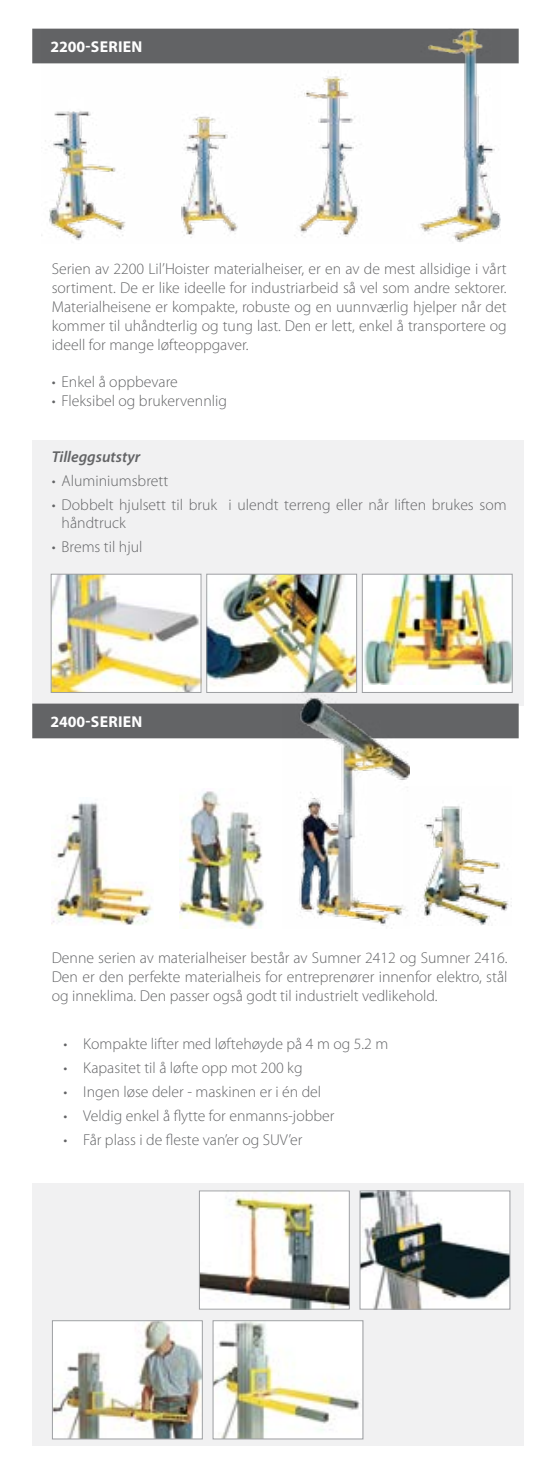
<style>
.page{position:relative;width:546px;height:1474px;background:#fff}
.page>*{position:absolute;margin:0;border:0;box-sizing:border-box;transform-origin:0 0}
.t1{font:300 15.75px/18.9px "Myriad Pro";color:#636466;text-align:justify}
.t2{font:700 15.75px "Myriad Pro";color:#fff}
.t3{font:italic 600 15.75px "Myriad Pro";color:#636466}
</style>
<div class="page">
<svg style="left:32px;top:29px;width:486px;height:709px"></svg>
<img style="left:42px;top:29px;width:458px;height:215px">
<img style="left:420px;top:806px;width:89px;height:119px">
<img style="left:283px;top:694px;width:126px;height:232px">
<img style="left:179px;top:791px;width:85px;height:137px">
<img style="left:51px;top:802px;width:101px;height:123px">
<img style="left:53px;top:576px;width:146px;height:114px">
<div style="left:51px;top:574px;width:150px;height:118px;border:1px solid #9d9fa2"></div>
<img style="left:208px;top:576px;width:147px;height:114px">
<div style="left:206px;top:574px;width:151px;height:118px;border:1px solid #9d9fa2"></div>
<div style="left:362px;top:574px;width:150px;height:118px;background:#fff"></div>
<img style="left:364px;top:576px;width:146px;height:109px">
<div style="left:362px;top:574px;width:150px;height:118px;border:1px solid #9d9fa2"></div>
<div style="left:32px;top:1183px;width:491px;height:262px;background:#f1f1f2"></div>
<img style="left:362px;top:1192px;width:146px;height:115px">
<div style="left:360px;top:1190px;width:150px;height:119px;border:1px solid #9d9fa2"></div>
<img style="left:54px;top:1322px;width:146px;height:115px">
<div style="left:52px;top:1320px;width:150px;height:119px;border:1px solid #9d9fa2"></div>
<img style="left:215px;top:1322px;width:146px;height:115px">
<div style="left:213px;top:1320px;width:150px;height:119px;border:1px solid #9d9fa2"></div>
<img style="left:201px;top:1192px;width:146px;height:115px">
<div style="left:199px;top:1190px;width:150px;height:119px;border:1px solid #9d9fa2"></div>
<p class="t2" style="left:50px;top:36px;width:50px">2200-SERIEN</p>
<p class="t1" style="left:52px;top:259px;width:456px">Serien av 2200 Lil’Hoister materialheiser, er en av de mest allsidige i vårt sortiment. De er like ideelle for industriarbeid så vel som andre sektorer.<br>Materialheisene er kompakte, robuste og en uunnværlig hjelper når det kommer til uhåndterlig og tung last. Den er lett, enkel å transportere og ideell for mange løfteoppgaver.</p>
<p class="t1" style="left:52px;top:372px;width:128px">• Enkel å oppbevare</p>
<p class="t1" style="left:52px;top:391px;width:177px">• Fleksibel og brukervennlig</p>
<p class="t3" style="left:52px;top:446px;width:90px">Tilleggsutstyr</p>
<p class="t1" style="left:52px;top:471px;width:118px">• Aluminiumsbrett</p>
<p class="t1" style="left:62px;top:494px;width:446px;text-indent:-10px">• Dobbelt hjulsett til bruk i ulendt terreng eller når liften brukes som håndtruck</p>
<p class="t1" style="left:52px;top:537px;width:92px">• Brems til hjul</p>
<p class="t2" style="left:50px;top:711px;width:50px">2400-SERIEN</p>
<p class="t1" style="left:52px;top:948px;width:457px">Denne serien av materialheiser består av Sumner 2412 og Sumner 2416.<br>Den er den perfekte materialheis for entreprenører innenfor elektro, stål og inneklima. Den passer også godt til industrielt vedlikehold.</p>
<p class="t1" style="left:63px;top:1034px;width:326px">• Kompakte lifter med løftehøyde på 4 m og 5.2 m</p>
<p class="t1" style="left:63px;top:1058px;width:241px">• Kapasitet til å løfte opp mot 200 kg</p>
<p class="t1" style="left:63px;top:1081px;width:259px">• Ingen løse deler - maskinen er i én del</p>
<p class="t1" style="left:63px;top:1105px;width:272px">• Veldig enkel å flytte for enmanns-jobber</p>
<p class="t1" style="left:63px;top:1129px;width:241px">• Får plass i de fleste van’er og SUV’er</p>
</div>
